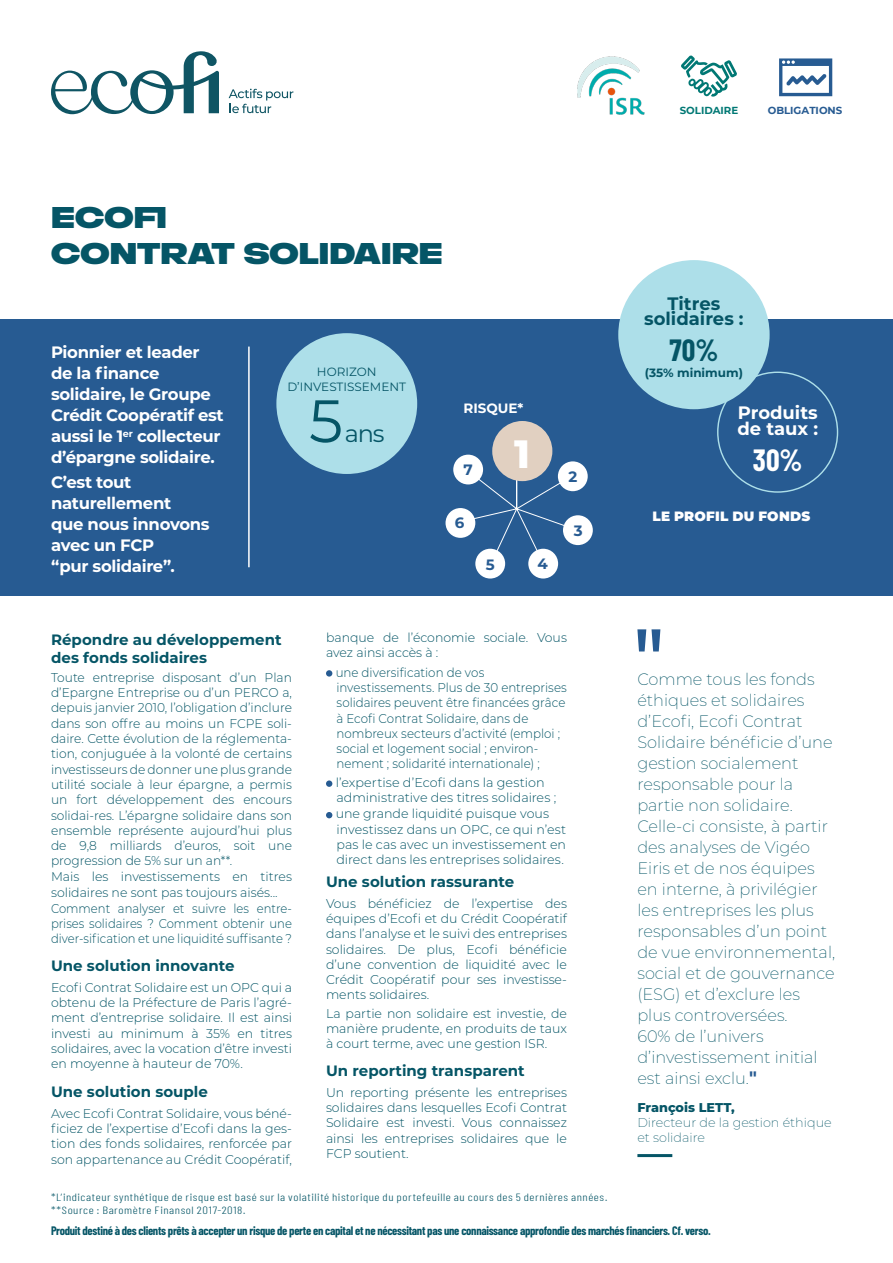
<style>
.page{position:relative;width:893px;height:1263px;background:#fff}
.page>*{position:absolute;margin:0;border:0;box-sizing:border-box;transform-origin:0 0}
.t1{font:60px "Montserrat";color:#055566}
.t2{font:800 39.45px "Montserrat";color:#fff}
.t3{font:30px "Rifton Norm";color:#055566}
.t4{font:700 30px "Barlow Condensed";color:#fff}
.t5{font:700 30px "Barlow Condensed";color:#055566}
.t6{font:24px "Montserrat";color:#055566}
.t7{font:700 18px/15.8px "Montserrat";color:#055566;text-align:center}
.t8{font:700 18px/15.8px "Montserrat";color:#fff}
.t9{font:200 16.5px/21px "Montserrat";color:#055566}
.Synthèse_du_fonds{font:700 16.5px/21px "Montserrat";letter-spacing:-.02em;color:#fff}
.t10{font:700 15px/18px "Montserrat";color:#055566}
.t11{font:700 15px "Montserrat";color:#275b92}
.t12{font:900 13.5px "Montserrat";letter-spacing:.015em;color:#fff}
.t13{font:700 13.5px "Montserrat";color:#fff}
.t14{font:300 12.75px/15.3px "Montserrat";color:#055566;text-align:justify}
.t15{font:300 12.75px/15.3px "Montserrat";color:#055566;text-align:justify;scale:.96 1}
.t16{font:300 12.75px/15.3px "Montserrat";color:#055566;scale:.93 1}
.t17{font:300 12.75px/15.3px "Montserrat";color:#055566;text-align:justify;scale:.91 1}
.t18{font:200 12.75px/15px "Montserrat";color:#055566}
.t19{font:800 12.75px "Montserrat";color:#055566}
.Synthèse_du_fonds-2{font:700 12px "Barlow Condensed";letter-spacing:-.025em;color:#055566}
.t20{font:12px/14.4px "Montserrat";color:#055566;text-align:center}
.t21{font:700 12px "Montserrat";color:#055566}
.t22{font:300 10.5px "Barlow Condensed";letter-spacing:.045em;color:#055566;scale:1.2 1}
.t23{font:700 10.2px "Montserrat";color:#275b92}
.t24{font:700 10.2px "Montserrat";color:#007874}
.s1{font-weight:700;font-size:18px;color:#275b92}
</style>
<div class="page">
<svg style="left:51px;top:51px;width:168px;height:63px"></svg>
<svg style="left:229px;top:89px;width:64px;height:24px"></svg>
<div style="left:0;top:319px;width:893px;height:276px;background:#275b92"></div>
<svg style="left:637px;top:629px;width:23px;height:22px"></svg>
<hr style="left:637px;top:1154px;width:35px;height:3px;background:#055566">
<div style="left:326px;top:670px;width:6px;height:7px;background:#275b92;border-radius:50%"></div>
<div style="left:326px;top:780px;width:6px;height:7px;background:#275b92;border-radius:50%"></div>
<svg style="left:326px;top:812px;width:6px;height:6px"></svg>
<hr style="left:248px;top:347px;width:2px;height:220px;background:#fff">
<div style="left:618px;top:260px;width:152px;height:149px;background:#addfe9;border-radius:50%"></div>
<div style="left:276px;top:333px;width:141px;height:141px;background:#addfe9;border-radius:50%"></div>
<svg style="left:453px;top:443px;width:126px;height:126px"></svg>
<div style="left:492px;top:421px;width:60px;height:60px;background:#e1d0c1;border-radius:50%"></div>
<div style="left:558px;top:461px;width:30px;height:30px;background:#fff;border-radius:50%"></div>
<div style="left:563px;top:515px;width:30px;height:30px;background:#fff;border-radius:50%"></div>
<div style="left:453px;top:455px;width:30px;height:29px;background:#fff;border-radius:50%"></div>
<div style="left:446px;top:508px;width:29px;height:30px;background:#fff;border-radius:50%"></div>
<div style="left:475px;top:549px;width:30px;height:29px;background:#fff;border-radius:50%"></div>
<div style="left:528px;top:549px;width:30px;height:29px;background:#fff;border-radius:50%"></div>
<img style="left:577px;top:56px;width:68px;height:59px">
<svg style="left:779px;top:58px;width:53px;height:38px"></svg>
<svg style="left:681px;top:55px;width:56px;height:42px"></svg>
<p class="t24" style="left:680px;top:103px;width:60px">SOLIDAIRE</p>
<p class="t23" style="left:768px;top:103px;width:76px">OBLIGATIONS</p>
<p class="t3" style="left:51px;top:201px;width:117px">ECOFI</p>
<p class="t3" style="left:51px;top:237px;width:393px">CONTRAT SOLIDAIRE</p>
<p class="Synthèse_du_fonds" style="left:51px;top:341px;width:174px">Pionnier et leader de la finance solidaire, le Groupe<br>Crédit Coopératif est aussi le 1<sup>er</sup> collecteur d’épargne solidaire.</p>
<p class="Synthèse_du_fonds" style="left:51px;top:471px;width:160px">C’est tout naturellement<br>que nous innovons avec un FCP<br>“pur solidaire”.</p>
<p class="t20" style="left:288px;top:365px;width:120px">HORIZON<br>D’INVESTISSEMENT</p>
<p class="t1" style="left:309px;top:380px;width:35px">5</p>
<p class="t6" style="left:345px;top:417px;width:41px">ans</p>
<p class="t13" style="left:463px;top:398px;width:61px">RISQUE*</p>
<p class="t2" style="left:514px;top:425px;width:17px">1</p>
<p class="t11" style="left:463px;top:459px;width:11px">7</p>
<p class="t11" style="left:455px;top:512px;width:11px">6</p>
<p class="t11" style="left:486px;top:554px;width:10px">5</p>
<p class="t11" style="left:538px;top:553px;width:12px">4</p>
<p class="t11" style="left:568px;top:465px;width:10px">2</p>
<p class="t11" style="left:574px;top:520px;width:10px">3</p>
<p class="t14" style="left:326px;top:629px;width:242px">banque de l’économie sociale. Vous avez ainsi accès à :</p>
<p class="t16" style="left:336px;top:664px;width:250px">une diversification de vos investissements. Plus de 30 entreprises solidaires peuvent être financées grâce à Ecofi Contrat Solidaire, dans de nombreux secteurs d’activité (emploi ; social et logement social ; environ&shy;nement ; solidarité internationale) ;</p>
<p class="t14" style="left:336px;top:774px;width:222px">l’expertise d’Ecofi dans la gestion administrative des titres solidaires ;</p>
<p class="t14" style="left:336px;top:806px;width:232px;text-align:left">une grande liquidité puisque vous investissez dans un OPC, ce qui n’est pas le cas avec un investissement en direct dans les entreprises solidaires.</p>
<p class="t10" style="left:326px;top:871px;width:190px">Une solution rassurante</p>
<p class="t14" style="left:326px;top:895px;width:242px">Vous bénéficiez de l’expertise des équipes d’Ecofi et du Crédit Coopératif dans l’analyse et le suivi des entreprises solidaires. De plus, Ecofi bénéficie d’une convention de liquidité avec le Crédit Coopératif pour ses investisse&shy;ments solidaires.</p>
<p class="t14" style="left:326px;top:1005px;width:242px">La partie non solidaire est investie, de manière prudente, en produits de taux à court terme, avec une gestion ISR.</p>
<p class="t10" style="left:326px;top:1060px;width:200px">Un reporting transparent</p>
<p class="t14" style="left:326px;top:1084px;width:242px">Un reporting présente les entreprises solidaires dans lesquelles Ecofi Contrat Solidaire est investi. Vous connaissez ainsi les entreprises solidaires que le FCP soutient.</p>
<p class="t10" style="left:51px;top:630px;width:232px">Répondre au développement des fonds solidaires</p>
<p class="t15" style="left:51px;top:669px;width:253px">Toute entreprise disposant d’un Plan d’Epargne Entreprise ou d’un PERCO a, depuis janvier 2010, l’obligation d’inclure dans son offre au moins un FCPE soli&shy;daire. Cette évolution de la réglementa&shy;tion, conjuguée à la volonté de certains investisseurs de donner une plus grande utilité sociale à leur épargne, a permis un fort développement des encours solidai-res. L’épargne solidaire dans son ensemble représente aujourd’hui plus de 9,8 milliards d’euros, soit une progression de 5% sur un an**.</p>
<p class="t14" style="left:51px;top:869px;width:242px">Mais les investissements en titres solidaires ne sont pas toujours aisés...</p>
<p class="t17" style="left:51px;top:900px;width:266px">Comment analyser et suivre les entre&shy;prises solidaires ? Comment obtenir une diver-sification et une liquidité suffisante ?</p>
<p class="t10" style="left:51px;top:955px;width:185px">Une solution innovante</p>
<p class="t14" style="left:51px;top:979px;width:242px">Ecofi Contrat Solidaire est un OPC qui a obtenu de la Préfecture de Paris l’agré&shy;ment d’entreprise solidaire. Il est ainsi investi au minimum à 35% en titres solidaires, avec la vocation d’être investi en moyenne à hauteur de 70%.</p>
<p class="t10" style="left:51px;top:1081px;width:158px">Une solution souple</p>
<p class="t14" style="left:51px;top:1105px;width:242px">Avec Ecofi Contrat Solidaire, vous béné&shy;ficiez de l’expertise d’Ecofi dans la ges&shy;tion des fonds solidaires, renforcée par son appartenance au Crédit Coopératif,</p>
<p class="t22" style="left:51px;top:1190px;width:465px">*L’indicateur synthétique de risque est basé sur la volatilité historique du portefeuille au cours des 5 dernières années.</p>
<p class="t22" style="left:51px;top:1202px;width:163px">**Source : Baromètre Finansol 2017-2018.</p>
<p class="t7" style="left:644px;top:294px;width:101px">Titres solidaires :</p>
<p class="t5" style="left:670px;top:329px;width:50px">70%</p>
<p class="t21" style="left:645px;top:364px;width:100px">(35% minimum)</p>
<p class="t8" style="left:737px;top:404px;width:82px">Produits de taux :</p>
<p class="t4" style="left:753px;top:438px;width:51px">30%</p>
<p class="t12" style="left:653px;top:506px;width:159px">LE PROFIL DU FONDS</p>
<p class="t9" style="left:637px;top:668px;width:199px">Comme tous les fonds éthiques et solidaires d’Ecofi, Ecofi Contrat<br>Solidaire bénéficie d’une gestion socialement responsable pour la partie non solidaire.<br>Celle-ci consiste, à partir des analyses de Vigéo<br>Eiris et de nos équipes en interne, à privilégier les entreprises les plus responsables d’un point de vue environnemental, social et de gouvernance (ESG) et d’exclure les plus controversées.<br>60% de l’univers d’investissement initial est ainsi exclu.<span class="s1">"</span></p>
<p class="t19" style="left:637px;top:1098px;width:99px">François LETT,</p>
<p class="t18" style="left:637px;top:1115px;width:196px">Directeur de la gestion éthique et solidaire</p>
<p class="Synthèse_du_fonds-2" style="left:51px;top:1222px;width:661px">Produit destiné à des clients prêts à accepter un risque de perte en capital et ne nécessitant pas une connaissance approfondie des marchés financiers. Cf. verso.</p>
</div>
